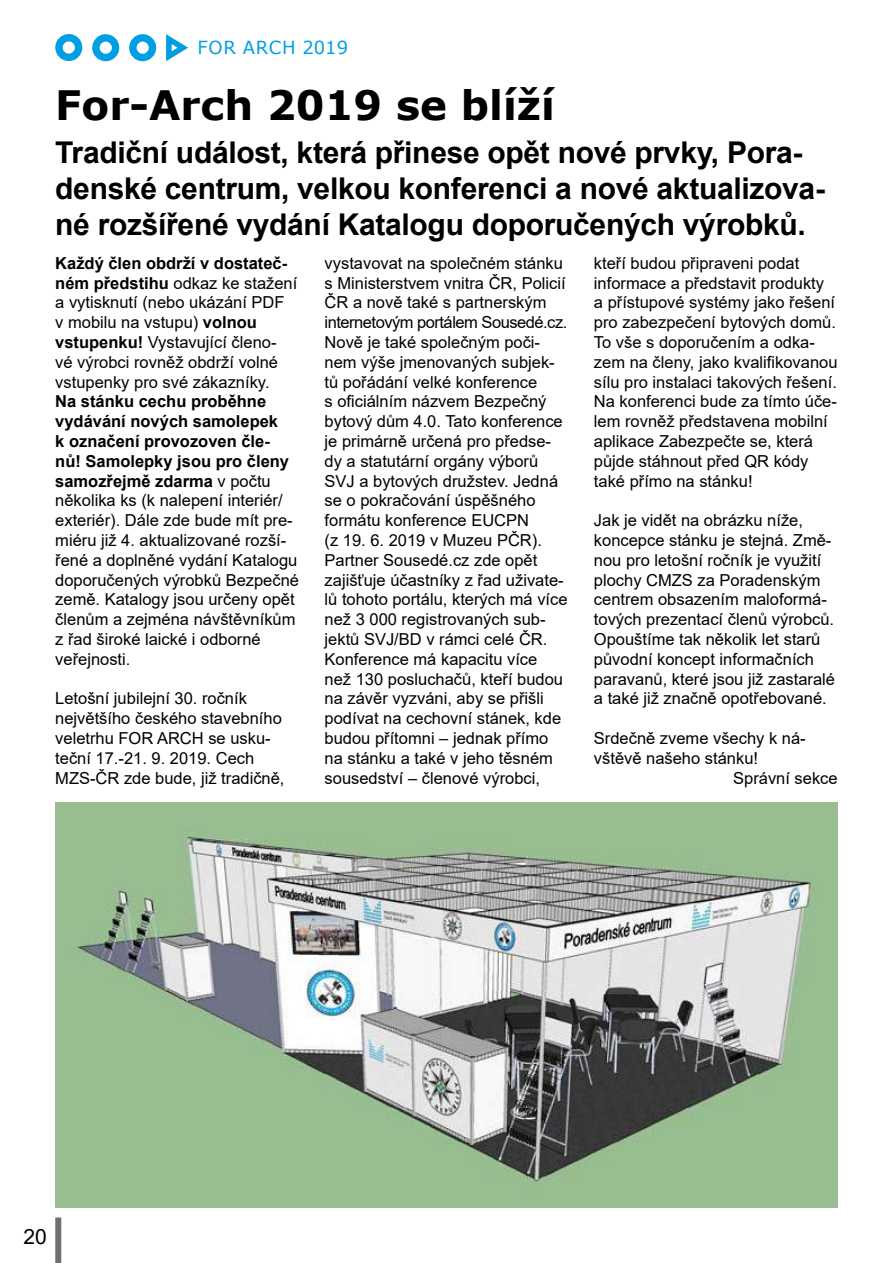
<style>
.page{position:relative;width:893px;height:1263px;background:#fff}
.page>*{position:absolute;margin:0;border:0;box-sizing:border-box;transform-origin:0 0}
.t1{font:700 40.5px "Verdana";color:#000}
.t2{font:700 30px/36px "Arial";letter-spacing:-.01em;color:#000}
.t3{font:21px "Arial";color:#000}
.t4{font:18px "Verdana";letter-spacing:.035em;color:#009fe3}
.t5{font:16.5px/19.8px "Arial";color:#000}
.s1{font-weight:700}
</style>
<div class="page">
<div style="left:55px;top:1217px;width:6px;height:46px;background:#706f6f"></div>
<div style="left:55px;top:34px;width:27px;height:27px;border:7px solid #009fe3;border-radius:50%"></div>
<div style="left:92px;top:34px;width:27px;height:27px;border:7px solid #009fe3;border-radius:50%"></div>
<div style="left:129px;top:34px;width:27px;height:27px;border:7px solid #009fe3;border-radius:50%"></div>
<svg style="left:166px;top:34px;width:22px;height:27px"></svg>
<img style="left:55px;top:803px;width:783px;height:405px">
<p class="t4" style="left:198px;top:35px;width:152px">FOR ARCH 2019</p>
<h1 class="t1" style="left:55px;top:77px;width:501px">For-Arch 2019 se blíží</h1>
<h2 class="t2" style="left:55px;top:135px;width:771px">Tradiční událost, která přinese opět nové prvky, Pora&shy;denské centrum, velkou konferenci a nové aktualizova&shy;né rozšířené vydání Katalogu doporučených výrobků.</h2>
<p class="t5" style="left:55px;top:253px;width:244px"><span class="s1">Každý člen obdrží v dostateč&shy;ném předstihu</span> odkaz ke stažení a vytisknutí (nebo ukázání PDF<br>v mobilu na vstupu) <span class="s1">volnou vstupenku!</span> Vystavující členo&shy;vé výrobci rovněž obdrží volné vstupenky pro své zákazníky.</p>
<p class="t5" style="left:55px;top:392px;width:245px"><span class="s1">Na stánku cechu proběhne vydávání nových samolepek<br>k označení provozoven čle&shy;nů! Samolepky jsou pro členy samozřejmě zdarma</span> v počtu několika ks (k nalepení interiér/ exteriér). Dále zde bude mít pre&shy;miéru již 4. aktualizované rozší&shy;řené a doplněné vydání Katalogu doporučených výrobků Bezpečné země. Katalogy jsou určeny opět členům a zejména návštěvníkům z řad široké laické i odborné veřejnosti.</p>
<p class="t5" style="left:55px;top:689px;width:231px">Letošní jubilejní 30. ročník největšího českého stavebního veletrhu FOR ARCH se usku&shy;teční 17.-21. 9. 2019. Cech<br>MZS-ČR zde bude, již tradičně,</p>
<p class="t5" style="left:325px;top:253px;width:245px">vystavovat na společném stánku s Ministerstvem vnitra ČR, Policií<br>ČR a nově také s partnerským internetovým portálem Sousedé.cz.<br>Nově je také společným poči&shy;nem výše jmenovaných subjek&shy;tů pořádání velké konference<br>s oficiálním názvem Bezpečný bytový dům 4.0. Tato konference je primárně určená pro předse&shy;dy a statutární orgány výborů<br>SVJ a bytových družstev. Jedná se o pokračování úspěšného formátu konference EUCPN<br>(z 19. 6. 2019 v Muzeu PČR).<br>Partner Sousedé.cz zde opět zajišťuje účastníky z řad uživate&shy;lů tohoto portálu, kterých má více než 3 000 registrovaných sub&shy;jektů SVJ/BD v rámci celé ČR.<br>Konference má kapacitu více než 130 posluchačů, kteří budou na závěr vyzváni, aby se přišli podívat na cechovní stánek, kde budou přítomni – jednak přímo na stánku a také v jeho těsném sousedství – členové výrobci,</p>
<p class="t5" style="left:594px;top:253px;width:245px">kteří budou připraveni podat informace a představit produkty<br>a přístupové systémy jako řešení pro zabezpečení bytových domů.<br>To vše s doporučením a odka&shy;zem na členy, jako kvalifikovanou sílu pro instalaci takových řešení.<br>Na konferenci bude za tímto úče&shy;lem rovněž představena mobilní aplikace Zabezpečte se, která půjde stáhnout před QR kódy také přímo na stánku!</p>
<p class="t5" style="left:594px;top:510px;width:243px">Jak je vidět na obrázku níže, koncepce stánku je stejná. Změ&shy;nou pro letošní ročník je využití plochy CMZS za Poradenským centrem obsazením maloformá&shy;tových prezentací členů výrobců.<br>Opouštíme tak několik let starů původní koncept informačních paravanů, které jsou již zastaralé a také již značně opotřebované.</p>
<p class="t5" style="left:594px;top:728px;width:213px">Srdečně zveme všechy k ná-</p>
<p class="t5" style="left:594px;top:748px;width:166px">vštěvě našeho stánku!</p>
<p class="t5" style="left:733px;top:768px;width:106px">Správní sekce</p>
<p class="t3" style="left:23px;top:1222px;width:25px">20</p>
</div>
